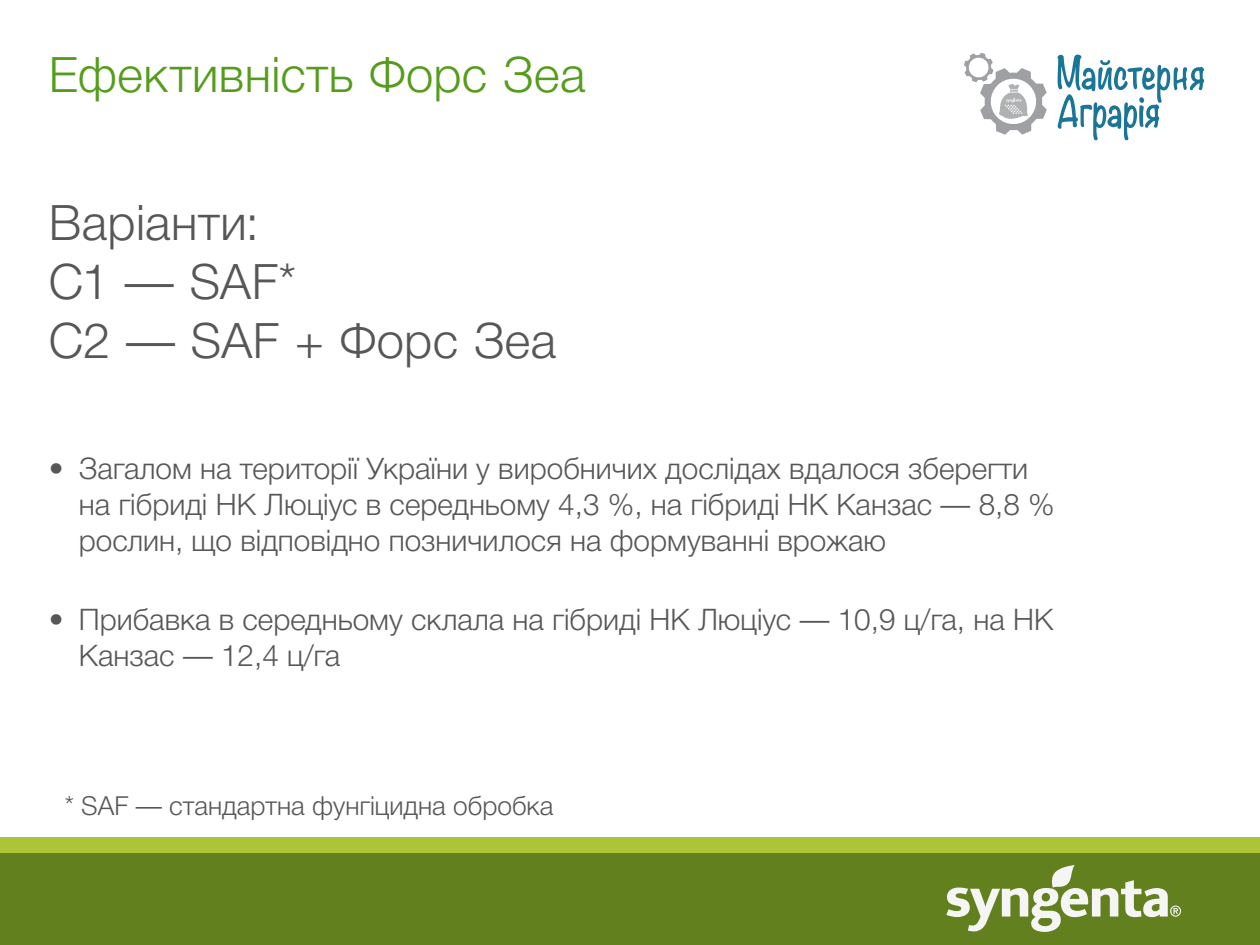
<style>
.page{position:relative;width:1260px;height:945px;background:#fff}
.page>*{position:absolute;margin:0;border:0;box-sizing:border-box;transform-origin:0 0}
.t1{font:300 49px/58.8px "Helvetica Neue Cyr";letter-spacing:.005em;color:#575757}
.t2{font:300 49px "Helvetica Neue Cyr";letter-spacing:.01em;color:#559c1c}
.t3{font:300 29.75px/35.7px "Helvetica Neue Cyr";color:#575757}
.t4{font:300 26.25px "Helvetica Neue Cyr";color:#575757}
</style>
<div class="page">
<div style="left:0;top:837px;width:1260px;height:16px;background:#acc437"></div>
<div style="left:0;top:853px;width:1260px;height:92px;background:#62801e"></div>
<svg style="left:946px;top:865px;width:235px;height:67px"></svg>
<svg style="left:1058px;top:55px;width:146px;height:85px"></svg>
<svg style="left:964px;top:53px;width:83px;height:82px"></svg>
<h1 class="t2" style="left:49px;top:47px;width:538px">Ефективність Форс Зеа</h1>
<h1 class="t1" style="left:49px;top:194px;width:509px">Варіанти:<br>C1 — SAF*<br>C2 — SAF + Форс Зеа</h1>
<p class="t3" style="left:79px;top:451px;width:978px;text-indent:-30px">• Загалом на території України у виробничих дослідах вдалося зберегти на гібриді НК Люціус в середньому 4,3 %, на гібриді НК Канзас — 8,8 % рослин, що відповідно позничилося на формуванні врожаю</p>
<p class="t3" style="left:79px;top:602px;width:976px;text-indent:-30px">• Прибавка в середньому склала на гібриді НК Люціус — 10,9 ц/га, на НК<br>Канзас — 12,4 ц/га</p>
<p class="t4" style="left:65px;top:791px;width:490px">* SAF — стандартна фунгіцидна обробка</p>
</div>
